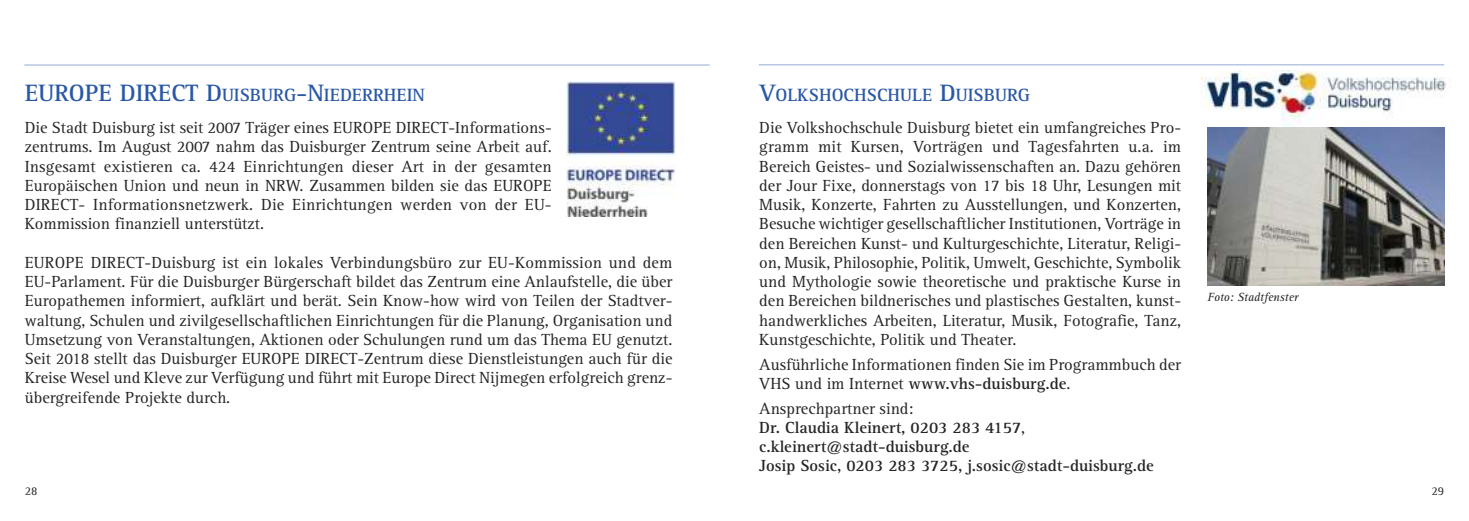
<style>
.page{position:relative;width:1469px;height:521px;background:#fff}
.page>*{position:absolute;margin:0;border:0;box-sizing:border-box;transform-origin:0 0}
.t1{font:700 18.38px "Rotis Serif";color:#2a58a5}
.t2{font:16.62px/19.2px "Rotis Serif";color:#262526;text-align:justify}
.t3{font:700 16.62px/19.2px "Rotis Serif";color:#262526}
.t4{font:italic 12.25px "Rotis Serif";color:#262526}
.t5{font:12.25px "Rotis Serif";color:#262526}
.s1{font-size:24.5px}
.s2{font-weight:700}
.s3{font-weight:400}
</style>
<div class="page">
<hr style="left:758px;top:65px;width:686px;height:1px;background:#94abd2">
<hr style="left:24px;top:65px;width:685px;height:1px;background:#94abd2">
<img style="left:1200px;top:70px;width:246px;height:59px">
<img style="left:1207px;top:128px;width:237px;height:157px">
<img style="left:566px;top:82px;width:109px;height:134px">
<p class="t1" style="left:25px;top:87px;width:401px"><span class="s1">EUROPE DIRECT D</span>UISBURG<span class="s1">-N</span>IEDERRHEIN</p>
<p class="t1" style="left:759px;top:87px;width:272px"><span class="s1">V</span>OLKSHOCHSCHULE <span class="s1">D</span>UISBURG</p>
<p class="t2" style="left:25px;top:119px;width:528px">Die Stadt Duisburg ist seit 2007 Träger eines EUROPE DIRECT-Informations&shy;zentrums. Im August 2007 nahm das Duisburger Zentrum seine Arbeit auf.<br>Insgesamt existieren ca. 424 Einrichtungen dieser Art in der gesamten Europäischen Union und neun in NRW. Zusammen bilden sie das EUROPE DIRECT- Informationsnetzwerk. Die Einrichtungen werden von der EU-Kommission finanziell unterstützt.</p>
<p class="t2" style="left:25px;top:254px;width:649px">EUROPE DIRECT-Duisburg ist ein lokales Verbindungsbüro zur EU-Kommission und dem EU-Parlament. Für die Duisburger Bürgerschaft bildet das Zentrum eine Anlaufstelle, die über Europathemen informiert, aufklärt und berät. Sein Know-how wird von Teilen der Stadtver&shy;waltung, Schulen und zivilgesellschaftlichen Einrichtungen für die Planung, Organisation und Umsetzung von Veranstaltungen, Aktionen oder Schulungen rund um das Thema EU genutzt.<br>Seit 2018 stellt das Duisburger EUROPE DIRECT-Zentrum diese Dienstleistungen auch für die Kreise Wesel und Kleve zur Verfügung und führt mit Europe Direct Nijmegen erfolgreich grenz - übergreifende Projekte durch.</p>
<p class="t2" style="left:759px;top:119px;width:423px">Die Volkshochschule Duisburg bietet ein umfangreiches Pro&shy;gramm mit Kursen, Vorträgen und Tagesfahrten u.a. im Bereich Geistes- und Sozialwissenschaften an. Dazu gehören der Jour Fixe, donnerstags von 17 bis 18 Uhr, Lesungen mit Musik, Konzerte, Fahrten zu Ausstellungen, und Konzerten, Besuche wichtiger gesellschaftlicher Institutionen, Vorträge in den Bereichen Kunst- und Kulturgeschichte, Literatur, Religi&shy;on, Musik, Philosophie, Politik, Umwelt, Geschichte, Symbolik und Mythologie sowie theoretische und praktische Kurse in den Bereichen bildnerisches und plastisches Gestalten, kunst&shy;handwerkliches Arbeiten, Literatur, Musik, Fotografie, Tanz, Kunstgeschichte, Politik und Theater.</p>
<p class="t2" style="left:759px;top:356px;width:423px">Ausführliche Informationen finden Sie im Programmbuch der<br>VHS und im Internet <span class="s2">www.vhs-duisburg.de</span>.</p>
<p class="t3" style="left:759px;top:400px;width:396px"><span class="s3">Ansprechpartner sind:<br></span>Dr. Claudia Kleinert, 0203 283 4157<span class="s3">, </span>c.kleinert@stadt-duisburg.de<br>Josip Sosic, 0203 283 3725, j.sosic@stadt-duisburg.de</p>
<p class="t4" style="left:1207px;top:292px;width:92px">Foto: Stadtfenster</p>
<p class="t5" style="left:25px;top:486px;width:14px">28</p>
<p class="t5" style="left:1431px;top:486px;width:14px">29</p>
</div>
